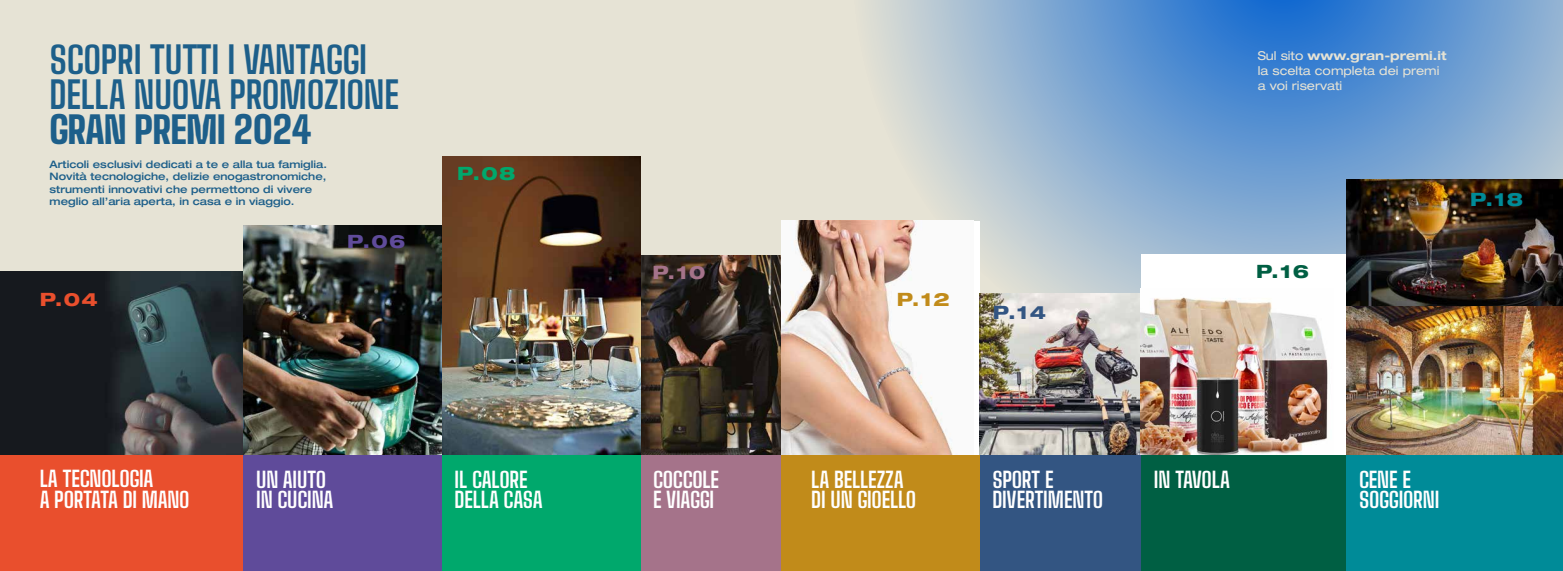
<style>
.page{position:relative;width:1563px;height:571px;background:#fff}
.page>*{position:absolute;margin:0;border:0;box-sizing:border-box;transform-origin:0 0}
.t1{font:700 37.19px/35px "Big Shoulders Text";letter-spacing:-.015em;color:#1d5f8a}
.t2{font:900 37.19px "Big Shoulders Text";letter-spacing:-.005em;color:#1d5f8a}
.t3{font:700 21.7px/20.4px "Big Shoulders Text";letter-spacing:-.015em;color:#fff}
.t4{font:800 expanded 18.38px "Helvetica Neue LT Std";color:#5f4b9a}
.t5{font:800 expanded 18.38px "Helvetica Neue LT Std";color:#00a86c}
.t6{font:800 expanded 18.38px "Helvetica Neue LT Std";color:#a5738a}
.t7{font:800 expanded 18.38px "Helvetica Neue LT Std";color:#c18b1a}
.t8{font:800 expanded 18.38px "Helvetica Neue LT Std";color:#335582}
.t9{font:800 expanded 18.38px "Helvetica Neue LT Std";color:#005f43}
.t10{font:800 expanded 18.38px "Helvetica Neue LT Std";color:#e94f2d}
.t11{font:800 expanded 18.38px "Helvetica Neue LT Std";color:#008b98}
.t12{font:expanded 12.25px/14.7px "Helvetica Neue LT Std";color:#e6e3d5}
.t13{font:500 expanded 10.33px/12.3px "Helvetica Neue LT Std";color:#1d5f8a}
.s1{font-weight:700}
</style>
<div class="page">
<div style="left:0;top:0;width:1563px;height:570px;background:#e6e3d5"></div>
<svg style="left:852px;top:0;width:711px;height:293px;background:#88add2"></svg>
<div style="left:0;top:293px;width:291px;height:277px;background:#e94f2d"></div>
<div style="left:244px;top:293px;width:198px;height:277px;background:#5f4b9a"></div>
<div style="left:442px;top:293px;width:263px;height:277px;background:#00a86c"></div>
<div style="left:640px;top:293px;width:233px;height:277px;background:#a5738a"></div>
<div style="left:781px;top:311px;width:225px;height:259px;background:#c18b1a"></div>
<div style="left:980px;top:323px;width:161px;height:247px;background:#335582"></div>
<div style="left:1141px;top:293px;width:256px;height:277px;background:#005f43"></div>
<div style="left:1346px;top:293px;width:217px;height:277px;background:#008b98"></div>
<img style="left:0;top:272px;width:244px;height:182px">
<img style="left:640px;top:255px;width:141px;height:199px">
<div style="left:781px;top:221px;width:199px;height:233px;background:#fff"></div>
<img style="left:781px;top:221px;width:172px;height:233px">
<img style="left:980px;top:293px;width:161px;height:161px">
<div style="left:1141px;top:254px;width:205px;height:200px;background:#fff"></div>
<img style="left:1141px;top:297px;width:187px;height:157px">
<img style="left:244px;top:225px;width:198px;height:229px">
<img style="left:442px;top:157px;width:198px;height:297px">
<img style="left:1346px;top:179px;width:217px;height:275px">
<h1 class="t1" style="left:50px;top:42px;width:351px">SCOPRI TUTTI I VANTAGGI<br>DELLA NUOVA PROMOZIONE</h1>
<h1 class="t2" style="left:50px;top:102px;width:264px">GRAN PREMI 2024</h1>
<p class="t13" style="left:50px;top:158px;width:279px">Articoli esclusivi dedicati a te e alla tua famiglia.<br>Novità tecnologiche, delizie enogastronomiche, strumenti innovativi che permettono di vivere meglio all’aria aperta, in casa e in viaggio.</p>
<h3 class="t10" style="left:40px;top:287px;width:60px">P.04</h3>
<h3 class="t4" style="left:347px;top:229px;width:60px">P.06</h3>
<h3 class="t5" style="left:457px;top:162px;width:60px">P.08</h3>
<h3 class="t6" style="left:652px;top:261px;width:55px">P.10</h3>
<h3 class="t7" style="left:896px;top:287px;width:55px">P.12</h3>
<h3 class="t8" style="left:993px;top:300px;width:55px">P.14</h3>
<p class="t12" style="left:1257px;top:48px;width:190px">Sul sito <span class="s1">www.gran-premi.it </span>la scelta completa dei premi a voi riservati</p>
<h3 class="t9" style="left:1256px;top:259px;width:55px">P.16</h3>
<h3 class="t11" style="left:1470px;top:188px;width:55px">P.18</h3>
<h2 class="t3" style="left:40px;top:469px;width:151px">LA TECNOLOGIA<br>A PORTATA DI MANO</h2>
<h2 class="t3" style="left:256px;top:469px;width:79px">UN AIUTO<br>IN CUCINA</h2>
<h2 class="t3" style="left:454px;top:469px;width:90px">IL CALORE<br>DELLA CASA</h2>
<h2 class="t3" style="left:653px;top:469px;width:68px">COCCOLE<br>E VIAGGI</h2>
<h2 class="t3" style="left:811px;top:469px;width:107px">LA BELLEZZA<br>DI UN GIOELLO</h2>
<h2 class="t3" style="left:992px;top:469px;width:112px">SPORT E<br>DIVERTIMENTO</h2>
<h2 class="t3" style="left:1154px;top:469px;width:78px">IN TAVOLA</h2>
<h2 class="t3" style="left:1359px;top:469px;width:82px">CENE E<br>SOGGIORNI</h2>
</div>
